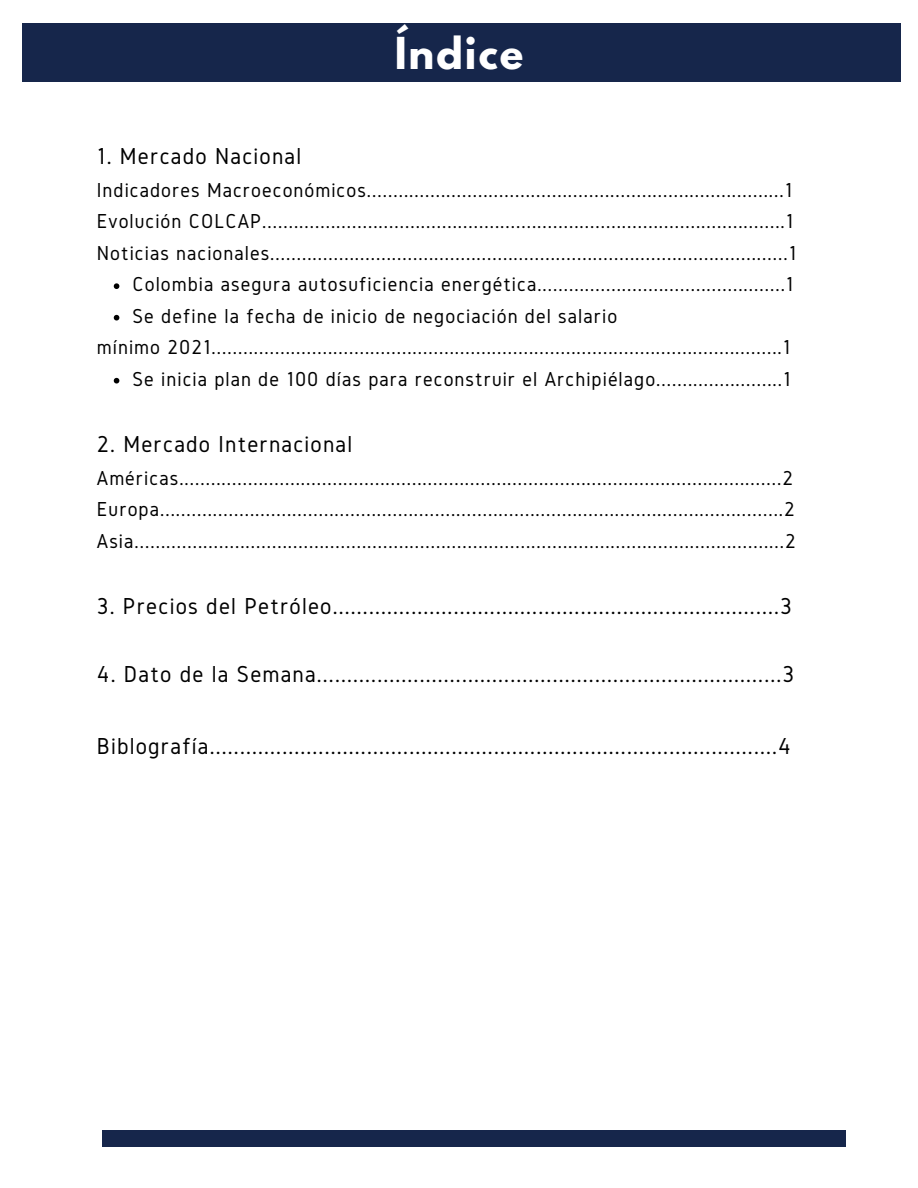
<style>
.page{position:relative;width:918px;height:1188px;background:#fff}
.page>*{position:absolute;margin:0;border:0;box-sizing:border-box;transform-origin:0 0}
.t1{font:700 39px "League Spartan";letter-spacing:.05em;color:#fff}
.t2{font:24px "Gidole";letter-spacing:.05em;color:#000}
.t3{font:21px "Gidole";letter-spacing:.05em;color:#000}
</style>
<div class="page">
<div style="left:102px;top:1130px;width:744px;height:16px;background:#16264b"></div>
<svg style="left:114px;top:283px;width:5px;height:6px"></svg>
<svg style="left:114px;top:315px;width:5px;height:6px"></svg>
<svg style="left:114px;top:378px;width:5px;height:6px"></svg>
<div style="left:22px;top:23px;width:878px;height:59px;background:#16264b"></div>
<p class="t1" style="left:395px;top:34px;width:130px">Índice</p>
<p class="t2" style="left:97px;top:143px;width:206px">1. Mercado Nacional</p>
<p class="t3" style="left:97px;top:178px;width:697px">Indicadores Macroeconómicos...............................................................................1</p>
<p class="t3" style="left:97px;top:210px;width:698px">Evolución COLCAP...................................................................................................1</p>
<p class="t3" style="left:97px;top:241px;width:701px">Noticias nacionales..................................................................................................1</p>
<p class="t3" style="left:133px;top:273px;width:662px">Colombia asegura autosuficiencia energética...............................................1</p>
<p class="t3" style="left:133px;top:304px;width:486px">Se define la fecha de inicio de negociación del salario</p>
<p class="t3" style="left:97px;top:336px;width:695px">mínimo 2021............................................................................................................1</p>
<p class="t3" style="left:133px;top:367px;width:660px">Se inicia plan de 100 días para reconstruir el Archipiélago........................1</p>
<p class="t2" style="left:97px;top:431px;width:257px">2. Mercado Internacional</p>
<p class="t3" style="left:97px;top:466px;width:698px">Américas..................................................................................................................2</p>
<p class="t3" style="left:97px;top:498px;width:699px">Europa......................................................................................................................2</p>
<p class="t3" style="left:97px;top:529px;width:700px">Asia...........................................................................................................................2</p>
<p class="t2" style="left:97px;top:593px;width:696px">3. Precios del Petróleo..........................................................................3</p>
<p class="t2" style="left:97px;top:660px;width:699px">4. Dato de la Semana.............................................................................3</p>
<p class="t2" style="left:97px;top:732px;width:695px">Biblografía..............................................................................................4</p>
</div>
